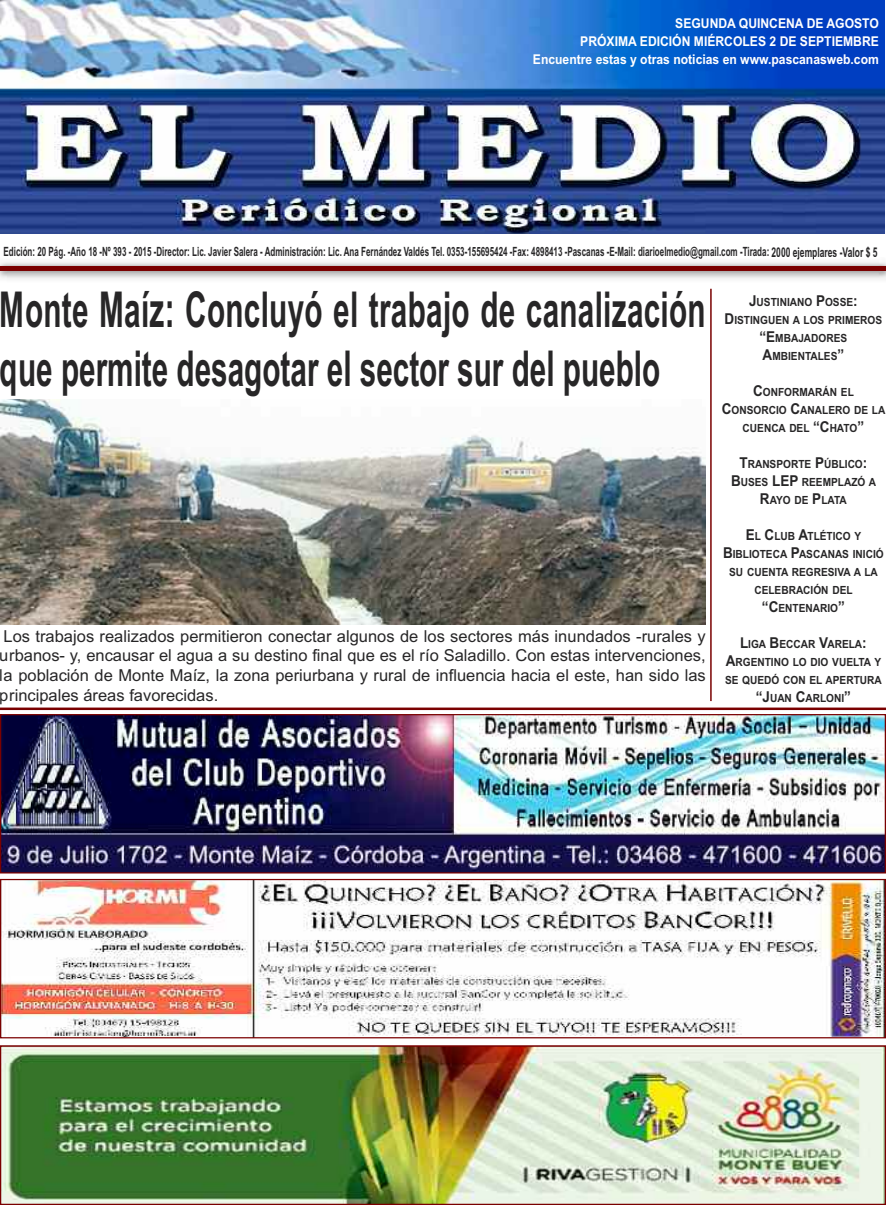
<style>
.page{position:relative;width:886px;height:1205px;background:#fff}
.page>*{position:absolute;margin:0;border:0;box-sizing:border-box;transform-origin:0 0}
.t1{font:700 49.5px/59.4px "Arial";letter-spacing:.01em;color:#272627;scale:.6 1}
.t2{font:16.5px/19.8px "Arial";color:#272627;text-align:justify}
.t3{font:700 13.5px/18px "Arial";color:#fff;text-align:right;scale:.9 1}
.t4{font:700 12.75px "Arial";color:#272627;scale:.63 1}
.t5{font:700 11.25px/18px "Arial";color:#272627;text-align:center;scale:.9 1}
.s1{font-size:13.5px}
.s2{font-size:15px}
</style>
<div class="page">
<img style="left:0;top:0;width:885px;height:233px">
<img style="left:0;top:258px;width:886px;height:21px">
<svg style="left:795px;top:258px;width:26px;height:1px"></svg>
<div style="left:0;top:266px;width:886px;height:5px;background:#7a0000"></div>
<img style="left:2px;top:881px;width:882px;height:155px">
<div style="left:0;top:879px;width:886px;height:159px;border:1px solid #7a0000"></div>
<img style="left:2px;top:716px;width:882px;height:155px">
<div style="left:0;top:714px;width:886px;height:159px;border:1px solid #7a0000"></div>
<hr style="left:0;top:707px;width:886px;height:3px;background:#7a0000">
<img style="left:2px;top:1047px;width:882px;height:156px">
<div style="left:0;top:1045px;width:886px;height:160px;border:1px solid #7a0000"></div>
<img style="left:1px;top:399px;width:705px;height:225px">
<hr style="left:710px;top:289px;width:2px;height:412px;background:#7a0000">
<p class="t3" style="left:533px;top:15px;width:386px">SEGUNDA QUINCENA DE AGOSTO<br>PRÓXIMA EDICIÓN MIÉRCOLES 2 DE SEPTIEMBRE<br>ENCUENTRE ESTAS Y OTRAS NOTICIAS EN WWW.PASCANASWEB.COM</p>
<p class="t4" style="left:4px;top:244px;width:1388px">EDICIÓN: 20 PÁG. -AÑO 18 -Nº 393 - 2015 -DIRECTOR: LIC. JAVIER SALERA - ADMINISTRACIÓN: LIC. ANA FERNÁNDEZ VALDÉS TEL. 0353-155695424 -FAX: 4898413 -PASCANAS -E-MAIL: DIARIOELMEDIO@GMAIL.COM -TIRADA: <span class="s1">2000 EJEMPLARES -VALOR $ 5</span></p>
<h1 class="t1" style="left:0;top:280px;width:1178px">MONTE MAÍZ: CONCLUYÓ EL TRABAJO DE CANALIZACIÓN<br>QUE PERMITE DESAGOTAR EL SECTOR SUR DEL PUEBLO</h1>
<p class="t2" style="left:0;top:626px;width:707px">Los trabajos realizados permitieron conectar algunos de los sectores más inundados -rurales y urbanos- y, encausar el agua a su destino final que es el río Saladillo. Con estas intervenciones, la población de Monte Maíz, la zona periurbana y rural de influencia hacia el este, han sido las principales áreas favorecidas.</p>
<p class="t5" style="left:724px;top:293px;width:177px"><span class="s2">J</span>USTINIANO <span class="s2">P</span>OSSE<span class="s2">:<br>D</span>ISTINGUEN A LOS PRIMEROS <span class="s2">“E</span>MBAJADORES<br><span class="s2">A</span>MBIENTALES<span class="s2">”</span></p>
<p class="t5" style="left:722px;top:383px;width:183px"><span class="s2">C</span>ONFORMARÁN EL<br><span class="s2">C</span>ONSORCIO <span class="s2">C</span>ANALERO DE LA<br>CUENCA DEL <span class="s2">“C</span>HATO<span class="s2">”</span></p>
<p class="t5" style="left:731px;top:455px;width:163px"><span class="s2">T</span>RANSPORTE <span class="s2">P</span>ÚBLICO<span class="s2">:<br>B</span>USES <span class="s2">LEP</span> REEMPLAZÓ A<br><span class="s2">R</span>AYO DE <span class="s2">P</span>LATA</p>
<p class="t5" style="left:723px;top:527px;width:180px"><span class="s2">E</span>L <span class="s2">C</span>LUB <span class="s2">A</span>TLÉTICO Y<br><span class="s2">B</span>IBLIOTECA <span class="s2">P</span>ASCANAS INICIÓ<br>SU CUENTA REGRESIVA A LA<br>CELEBRACIÓN DEL <span class="s2">“C</span>ENTENARIO<span class="s2">”</span></p>
<p class="t5" style="left:725px;top:635px;width:176px"><span class="s2">L</span>IGA <span class="s2">B</span>ECCAR <span class="s2">V</span>ARELA<span class="s2">:<br>A</span>RGENTINO LO DIO VUELTA Y<br>SE QUEDÓ CON EL APERTURA <span class="s2">“J</span>UAN <span class="s2">C</span>ARLONI<span class="s2">”</span></p>
</div>
